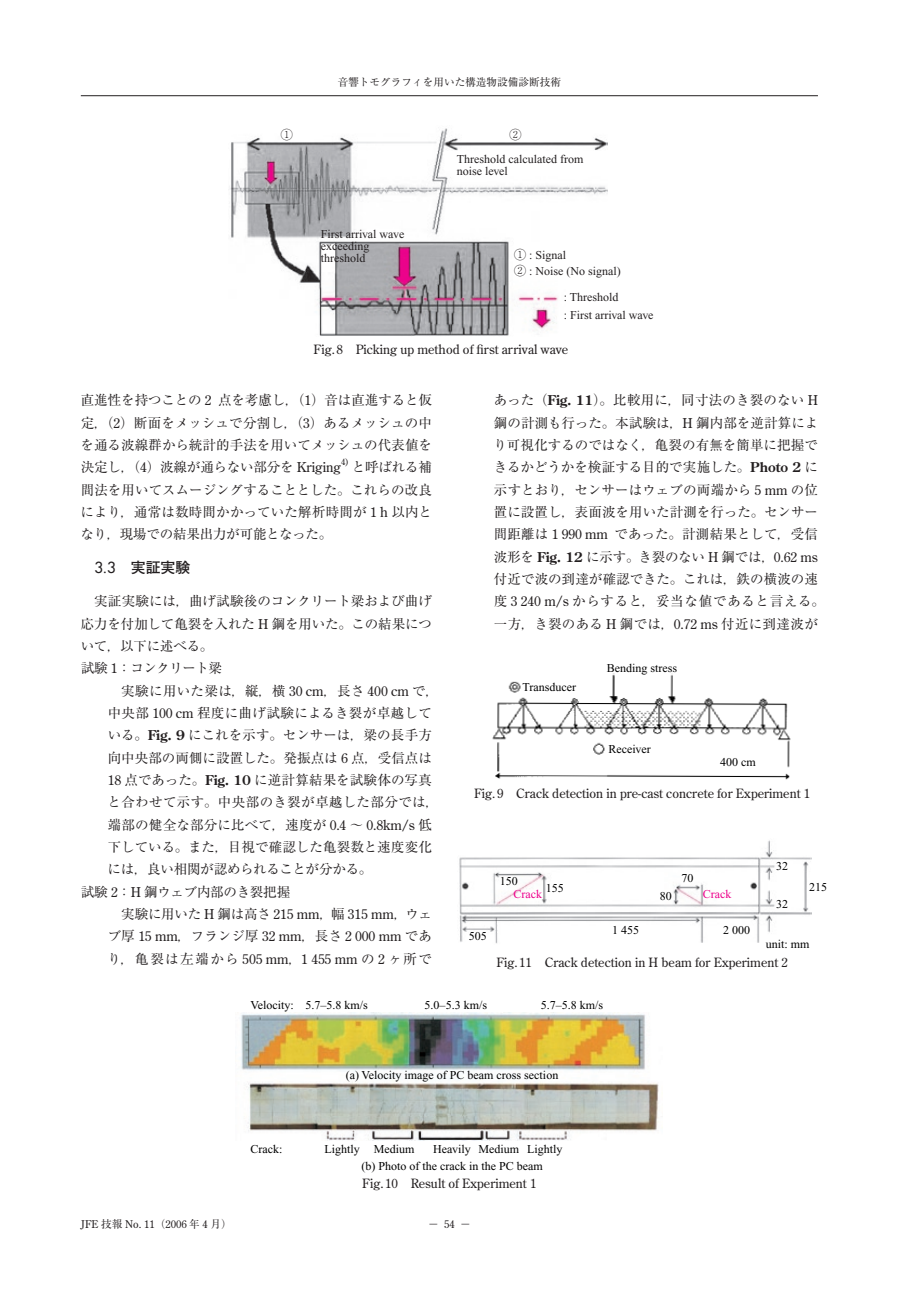
<style>
.page{position:relative;width:919px;height:1289px;background:#fff}
.page>*{position:absolute;margin:0;border:0;box-sizing:border-box;transform-origin:0 0}
.中見出し{font:700 14.85px "Futo Go B101 Pro";color:#231f20}
.本文___の後{font:13.5px/22.4px "Ryumin Pro";letter-spacing:.01em;color:#231f20}
.本文{font:13.5px/22.4px "Ryumin Pro";letter-spacing:-.005em;color:#231f20;text-align:justify}
.始まり{font:13.5px "Ryumin Pro";letter-spacing:-.03em;color:#231f20}
.キャプ{font:12.75px "Century Old Style";color:#231f20}
.t1{font:12px/17px "Times New Roman";color:#000;text-align:center}
.t2{font:12px/12px "Times New Roman";color:#231f20}
.t3{font:12px "Times New Roman";color:#ed028c}
.t4{font:12px "Rm Hround";color:#231f20}
.t5{font:10.65px "Ryumin Pro";color:#231f20}
.t6{font:10.65px "Century Old Style";color:#231f20}
.t7{font:700 10.65px "Futo Min A101 Pro";color:#231f20}
.本文-2{font:8.85px "Century Old Style";color:#231f20}
.s1{font-family:"Rm Hround"}
.s2{font-family:"Century Old Style"}
.s3{font-family:"Futura";font-weight:400}
.s4{font-family:"Century Old Style";font-weight:700}
.s5{font-family:"Ryumin Pro"}
.s6{font-family:"Century Old Style";font-weight:400}
</style>
<div class="page">
<hr style="left:81px;top:95px;width:736px;height:1px;background:#231f20">
<img style="left:241px;top:1012px;width:418px;height:128px">
<img style="left:459px;top:840px;width:352px;height:104px">
<img style="left:230px;top:128px;width:377px;height:208px">
<img style="left:492px;top:673px;width:299px;height:107px">
<p class="t4" style="left:281px;top:129px;width:13px">q</p>
<p class="t5" style="left:338px;top:74px;width:225px">音響トモグラフィを用いた構造物設備診断技術</p>
<p class="t4" style="left:509px;top:129px;width:13px">w</p>
<p class="t2" style="left:456px;top:154px;width:128px">Threshold calculated from noise level</p>
<p class="t2" style="left:321px;top:228px;width:85px">First arrival wave exceeding threshold</p>
<p class="t2" style="left:514px;top:249px;width:54px"><span class="s1">q</span> : Signal</p>
<p class="t2" style="left:514px;top:259px;width:108px;line-height:25.5px;text-align:right"><span class="s1">w</span> : Noise (No signal) : Threshold</p>
<p class="t2" style="left:563px;top:309px;width:91px">: First arrival wave</p>
<p class="キャプ" style="left:313px;top:341px;width:256px">Fig. 8 Picking up method of first arrival wave</p>
<p class="本文" style="left:81px;top:388px;width:353px">直進性を持つことの <span class="s2">2</span> 点を考慮し，（<span class="s2">1</span>）音は直進すると仮定，（<span class="s2">2</span>）断面をメッシュで分割し，（<span class="s2">3</span>）あるメッシュの中を通る波線群から統計的手法を用いてメッシュの代表値を決定し，（<span class="s2">4</span>）波線が通らない部分を <span class="s2">Kriging</span></p>
<p class="本文-2" style="left:341px;top:456px;width:9px">4)</p>
<p class="本文" style="left:81px;top:455px;width:353px;text-indent:271px">と呼ばれる補間法を用いてスムージングすることとした。これらの改良により，通常は数時間かかっていた解析時間が <span class="s2">1 h</span> 以内となり，現場での結果出力が可能となった。</p>
<p class="中見出し" style="left:94px;top:556px;width:97px"><span class="s3">3.3</span> 実証実験</p>
<p class="本文" style="left:81px;top:589px;width:353px;text-indent:14px">実証実験には，曲げ試験後のコンクリート梁および曲げ応力を付加して亀裂を入れた <span class="s2">H</span> 鋼を用いた。この結果について，以下に述べる。</p>
<p class="始まり" style="left:81px;top:657px;width:143px">試験 <span class="s2">1</span>：コンクリート梁</p>
<p class="本文___の後" style="left:107px;top:678px;width:333px;text-indent:14px">実験に用いた梁は，縦，横 <span class="s2">30 cm</span>，長さ <span class="s2">400 cm</span> で，中央部 <span class="s2">100 cm</span> 程度に曲げ試験によるき裂が卓越している。<span class="s4">Fig. 9</span> にこれを示す。センサーは，梁の長手方向中央部の両側に設置した。発振点は <span class="s2">6</span> 点，受信点は<br><span class="s2">18</span> 点であった。<span class="s4">Fig. 10</span> に逆計算結果を試験体の写真と合わせて示す。中央部のき裂が卓越した部分では，端部の健全な部分に比べて，速度が <span class="s2">0.4</span> ～ <span class="s2">0.8km/s</span> 低下している。また，目視で確認した亀裂数と速度変化には，良い相関が認められることが分かる。</p>
<p class="始まり" style="left:81px;top:881px;width:211px">試験 <span class="s2">2</span>：<span class="s2">H</span> 鋼ウェブ内部のき裂把握</p>
<p class="本文___の後" style="left:107px;top:901px;width:326px;text-align:justify;text-indent:14px">実験に用いた <span class="s2">H</span> 鋼は高さ <span class="s2">215 mm</span>，幅 <span class="s2">315 mm</span>，ウェブ厚 <span class="s2">15 mm</span>，フランジ厚 <span class="s2">32 mm</span>，長さ <span class="s2">2 000 mm</span> であり，亀裂は左端から <span class="s2">505 mm</span>，<span class="s2">1 455 mm</span> の <span class="s2">2</span> ヶ所で</p>
<p class="本文___の後" style="left:493px;top:388px;width:333px">あった（<span class="s4">Fig. 11</span>）。比較用に，同寸法のき裂のない <span class="s2">H</span>鋼の計測も行った。本試験は，<span class="s2">H</span> 鋼内部を逆計算により可視化するのではなく，亀裂の有無を簡単に把握できるかどうかを検証する目的で実施した。<span class="s4">Photo 2</span> に示すとおり，センサーはウェブの両端から <span class="s2">5 mm</span> の位置に設置し，表面波を用いた計測を行った。センサー間距離は <span class="s2">1 990 mm</span> であった。計測結果として，受信波形を <span class="s4">Fig. 12</span> に示す。き裂のない <span class="s2">H</span> 鋼では，<span class="s2">0.62 ms</span>付近で波の到達が確認できた。これは，鉄の横波の速度 <span class="s2">3 240 m/s</span> からすると，妥当な値であると言える。一方，き裂のある <span class="s2">H</span> 鋼では，<span class="s2">0.72 ms</span> 付近に到達波が</p>
<p class="t1" style="left:522px;top:678px;width:55px">Transducer</p>
<p class="t1" style="left:607px;top:659px;width:72px">Bending stress</p>
<p class="t1" style="left:608px;top:741px;width:44px">Receiver</p>
<p class="t1" style="left:720px;top:753px;width:37px">400 cm</p>
<p class="キャプ" style="left:474px;top:785px;width:337px">Fig. 9 Crack detection in pre-cast concrete for Experiment 1</p>
<p class="t1" style="left:469px;top:927px;width:19px">505</p>
<p class="t1" style="left:681px;top:870px;width:13px">70</p>
<p class="t1" style="left:500px;top:873px;width:19px">150</p>
<p class="t1" style="left:546px;top:879px;width:19px">155</p>
<p class="t3" style="left:513px;top:887px;width:30px">Crack</p>
<p class="t3" style="left:702px;top:887px;width:30px">Crack</p>
<p class="t1" style="left:659px;top:887px;width:13px">80</p>
<p class="t1" style="left:612px;top:921px;width:28px">1 455</p>
<p class="t1" style="left:723px;top:921px;width:28px">2 000</p>
<p class="t1" style="left:776px;top:857px;width:13px">32</p>
<p class="t1" style="left:776px;top:896px;width:13px">32</p>
<p class="t1" style="left:809px;top:878px;width:19px">215</p>
<p class="t1" style="left:765px;top:935px;width:45px">unit: mm</p>
<p class="キャプ" style="left:496px;top:953px;width:293px">Fig. 11 Crack detection in H beam for Experiment 2</p>
<p class="t1" style="left:250px;top:996px;width:119px">Velocity: 5.7–5.8 km/s</p>
<p class="t1" style="left:424px;top:996px;width:64px">5.0–5.3 km/s</p>
<p class="t1" style="left:540px;top:996px;width:64px">5.7–5.8 km/s</p>
<p class="t1" style="left:250px;top:1140px;width:33px">Crack:</p>
<p class="t1" style="left:346px;top:1066px;width:214px">(a) Velocity image of PC beam cross section</p>
<p class="t1" style="left:324px;top:1140px;width:92px">Lightly Medium</p>
<p class="t1" style="left:361px;top:1140px;width:183px">Heavily<br>(b) Photo of the crack in the PC beam</p>
<p class="t1" style="left:478px;top:1140px;width:86px">Medium Lightly</p>
<p class="キャプ" style="left:362px;top:1175px;width:176px">Fig. 10 Result of Experiment 1</p>
<p class="t6" style="left:81px;top:1217px;width:152px">JFE <span class="s5">技報</span> No. 11<span class="s5">（</span>2006 <span class="s5">年</span> 4 <span class="s5">月）</span></p>
<p class="t7" style="left:428px;top:1215px;width:44px">－ <span class="s6">54</span> －</p>
</div>
